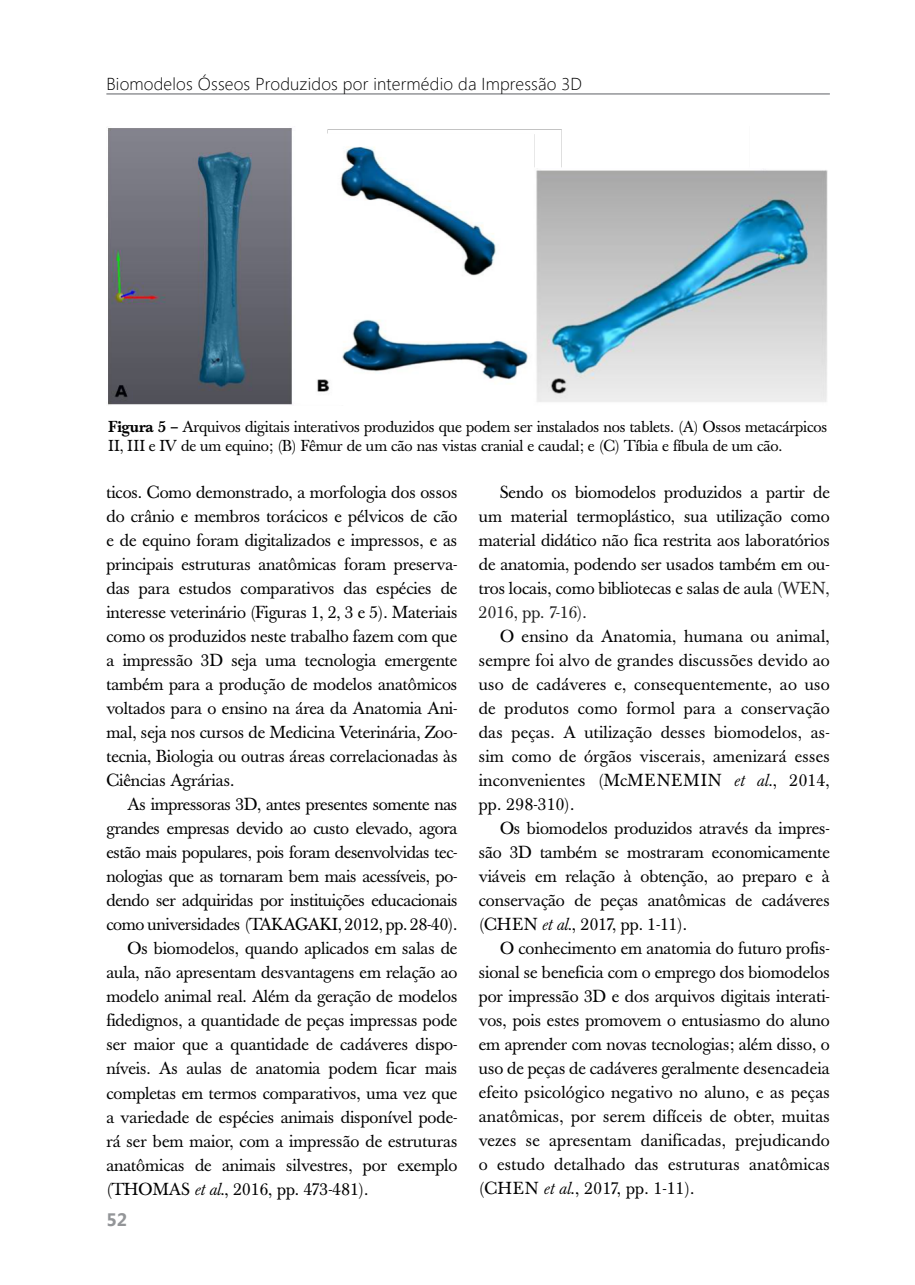
<style>
.page{position:relative;width:915px;height:1285px;background:#fff}
.page>*{position:absolute;margin:0;border:0;box-sizing:border-box;transform-origin:0 0}
.t1{font:700 18px "Segoe UI";color:#939598}
.t2{font:17.25px/24px "Baskerville";letter-spacing:-.005em;color:#000;text-align:justify}
.t3{font:300 17.25px "Segoe UI";letter-spacing:.01em;color:#000}
.t4{font:17.25px "Baskerville";letter-spacing:.015em;color:#000}
.t5{font:15.75px/18.9px "Baskerville";letter-spacing:-.01em;color:#000}
.s1{font-weight:500}
.s2{font-style:italic}
.s3{color:#222}
</style>
<div class="page">
<hr style="left:106px;top:93px;width:723px;height:2px;background:#939598">
<img style="left:108px;top:128px;width:719px;height:277px">
<p class="t3" style="left:106px;top:70px;width:477px">Biomodelos Ósseos Produzidos por intermédio da Impressão 3D</p>
<p class="t5" style="left:108px;top:417px;width:720px"><span class="s1">Figura 5 –</span> Arquivos digitais interativos produzidos que podem ser instalados nos tablets. (A) Ossos metacárpicos<br>II, III e IV de um equino; (B) Fêmur de um cão nas vistas cranial e caudal; e (C) Tíbia e fíbula de um cão.</p>
<p class="t2" style="left:106px;top:480px;width:352px">ticos. Como demonstrado, a morfologia dos ossos do crânio e membros torácicos e pélvicos de cão e de equino foram digitalizados e impressos, e as principais estruturas anatômicas foram preserva&shy;das para estudos comparativos das espécies de interesse veterinário (Figuras 1, 2, 3 e 5). Materiais como os produzidos neste trabalho fazem com que a impressão 3D seja uma tecnologia emergente também para a produção de modelos anatômicos voltados para o ensino na área da Anatomia Ani&shy;mal, seja nos cursos de Medicina Veterinária, Zoo&shy;tecnia, Biologia ou outras áreas correlacionadas às Ciências Agrárias.</p>
<p class="t2" style="left:128px;top:792px;width:331px">As impressoras 3D, antes presentes somente nas</p>
<p class="t2" style="left:106px;top:816px;width:352px">grandes empresas devido ao custo elevado, agora</p>
<p class="t2" style="left:106px;top:840px;width:352px">estão mais populares, pois foram desenvolvidas tec-</p>
<p class="t2" style="left:106px;top:864px;width:352px">nologias que as tornaram bem mais acessíveis, po-</p>
<p class="t2" style="left:106px;top:888px;width:352px">dendo ser adquiridas por instituições educacionais</p>
<p class="t2" style="left:106px;top:912px;width:352px">como universidades (TAKAGAKI, 2012, pp. 28-40).</p>
<p class="t2" style="left:128px;top:936px;width:331px">Os biomodelos, quando aplicados em salas de</p>
<p class="t2" style="left:106px;top:960px;width:352px">aula, não apresentam desvantagens em relação ao</p>
<p class="t2" style="left:106px;top:984px;width:352px">modelo animal real. Além da geração de modelos</p>
<p class="t2" style="left:106px;top:1008px;width:352px">fidedignos, a quantidade de peças impressas pode</p>
<p class="t2" style="left:106px;top:1032px;width:352px">ser maior que a quantidade de cadáveres dispo-</p>
<p class="t2" style="left:106px;top:1056px;width:352px">níveis. As aulas de anatomia podem ficar mais</p>
<p class="t2" style="left:106px;top:1080px;width:352px">completas em termos comparativos, uma vez que</p>
<p class="t2" style="left:106px;top:1104px;width:352px">a variedade de espécies animais disponível pode-</p>
<p class="t2" style="left:106px;top:1128px;width:352px">rá ser bem maior, com a impressão de estruturas</p>
<p class="t2" style="left:106px;top:1152px;width:352px">anatômicas de animais silvestres, por exemplo</p>
<p class="t4" style="left:106px;top:1178px;width:263px">(THOMAS <span class="s2">et al</span>., 2016, pp. 473-481).</p>
<p class="t1" style="left:106px;top:1206px;width:22px">52</p>
<p class="t2" style="left:478px;top:480px;width:352px;text-indent:21px">Sendo os biomodelos produzidos a partir de um material termoplástico, sua utilização como material didático não fica restrita aos laboratórios de anatomia, podendo ser usados também em ou&shy;tros locais, como bibliotecas e salas de aula <span class="s3">(WEN, 2016, pp. 7-16).</span></p>
<p class="t2" style="left:478px;top:624px;width:352px;text-indent:21px">O ensino da Anatomia, humana ou animal, sempre foi alvo de grandes discussões devido ao uso de cadáveres e, consequentemente, ao uso de produtos como formol para a conservação das peças. A utilização desses biomodelos, as&shy;sim como de órgãos viscerais, amenizará esses inconvenientes (McMENEMIN <span class="s2">et al</span>., 2014, pp. 298-310).</p>
<p class="t2" style="left:478px;top:816px;width:352px;text-indent:21px">Os biomodelos produzidos através da impres&shy;são 3D também se mostraram economicamente viáveis em relação à obtenção, ao preparo e à conservação de peças anatômicas de cadáveres (CHEN <span class="s2">et al</span>., 2017, pp. 1-11).</p>
<p class="t2" style="left:478px;top:936px;width:352px;text-indent:21px">O conhecimento em anatomia do futuro profis&shy;sional se beneficia com o emprego dos biomodelos por impressão 3D e dos arquivos digitais interati&shy;vos, pois estes promovem o entusiasmo do aluno em aprender com novas tecnologias; além disso, o uso de peças de cadáveres geralmente desencadeia efeito psicológico negativo no aluno, e as peças anatômicas, por serem difíceis de obter, muitas vezes se apresentam danificadas, prejudicando o estudo detalhado das estruturas anatômicas (CHEN <span class="s2">et al</span>., 2017, pp. 1-11).</p>
</div>
